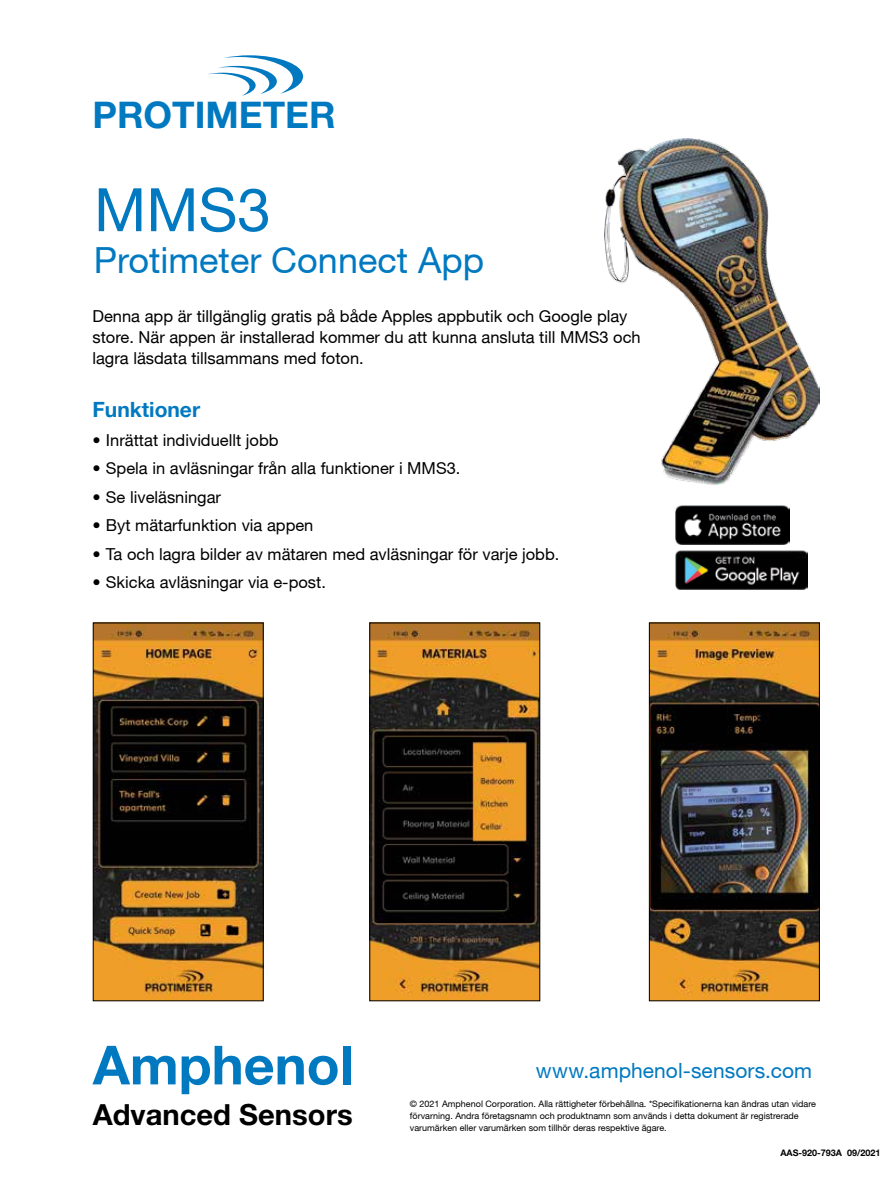
<style>
.page{position:relative;width:891px;height:1188px;background:#fff}
.page>*{position:absolute;margin:0;border:0;box-sizing:border-box;transform-origin:0 0}
.t1{font:60px "Helvetica Neue";color:#0079c1}
.t2{font:700 54px "Helvetica Neue LT Std";color:#0079c1}
.t3{font:700 36.75px "Helvetica Neue LT Std";color:#0079c1}
.t4{font:36px "Helvetica Neue";color:#0079c1}
.t5{font:700 29.1px "Helvetica Neue LT Std";color:#000}
.t6{font:21px "Helvetica Neue";letter-spacing:.005em;color:#0079c1}
.t7{font:700 21px "Helvetica Neue";color:#0079c1}
.t8{font:16.5px/21px "Helvetica Neue";color:#000}
.t9{font:9px/12px "Helvetica Neue";color:#000}
.t10{font:700 9px "Helvetica Neue";color:#000}
</style>
<div class="page">
<svg style="left:208px;top:55px;width:95px;height:41px"></svg>
<img style="left:675px;top:506px;width:115px;height:38px">
<img style="left:675px;top:551px;width:133px;height:39px">
<img style="left:651px;top:625px;width:167px;height:374px">
<div style="left:649px;top:623px;width:171px;height:378px;border:1px solid #000"></div>
<img style="left:95px;top:625px;width:167px;height:374px">
<div style="left:93px;top:623px;width:171px;height:378px;border:1px solid #000"></div>
<img style="left:371px;top:625px;width:167px;height:374px">
<div style="left:369px;top:623px;width:171px;height:378px;border:1px solid #000"></div>
<img style="left:605px;top:139px;width:215px;height:345px">
<h3 class="t3" style="left:92px;top:92px;width:245px">PROTIMETER</h3>
<h1 class="t1" style="left:94px;top:174px;width:178px">MMS3</h1>
<h3 class="t4" style="left:94px;top:239px;width:392px">Protimeter Connect App</h3>
<p class="t8" style="left:92px;top:306px;width:550px">Denna app är tillgänglig gratis på både Apples appbutik och Google play store. När appen är installerad kommer du att kunna ansluta till MMS3 och lagra läsdata tillsammans med foton.</p>
<p class="t7" style="left:92px;top:397px;width:109px">Funktioner</p>
<p class="t8" style="left:92px;top:429px;width:188px">• Inrättat individuellt jobb</p>
<p class="t8" style="left:92px;top:458px;width:369px">• Spela in avläsningar från alla funktioner i MMS3.</p>
<p class="t8" style="left:92px;top:486px;width:130px">• Se liveläsningar</p>
<p class="t8" style="left:92px;top:515px;width:223px">• Byt mätarfunktion via appen</p>
<p class="t8" style="left:92px;top:543px;width:469px">• Ta och lagra bilder av mätaren med avläsningar för varje jobb.</p>
<p class="t8" style="left:92px;top:571px;width:235px">• Skicka avläsningar via e-post.</p>
<h2 class="t2" style="left:93px;top:1032px;width:262px">Amphenol</h2>
<h3 class="t5" style="left:93px;top:1097px;width:261px">Advanced Sensors</h3>
<p class="t6" style="left:536px;top:1058px;width:278px">www.amphenol-sensors.com</p>
<p class="t9" style="left:410px;top:1097px;width:408px">© 2021 Amphenol Corporation. Alla rättigheter förbehållna. *Specifikationerna kan ändras utan vidare förvarning. Andra företagsnamn och produktnamn som används i detta dokument är registrerade varumärken eller varumärken som tillhör deras respektive ägare.</p>
<p class="t10" style="left:780px;top:1147px;width:102px">AAS-920-793A 09/2021</p>
</div>
